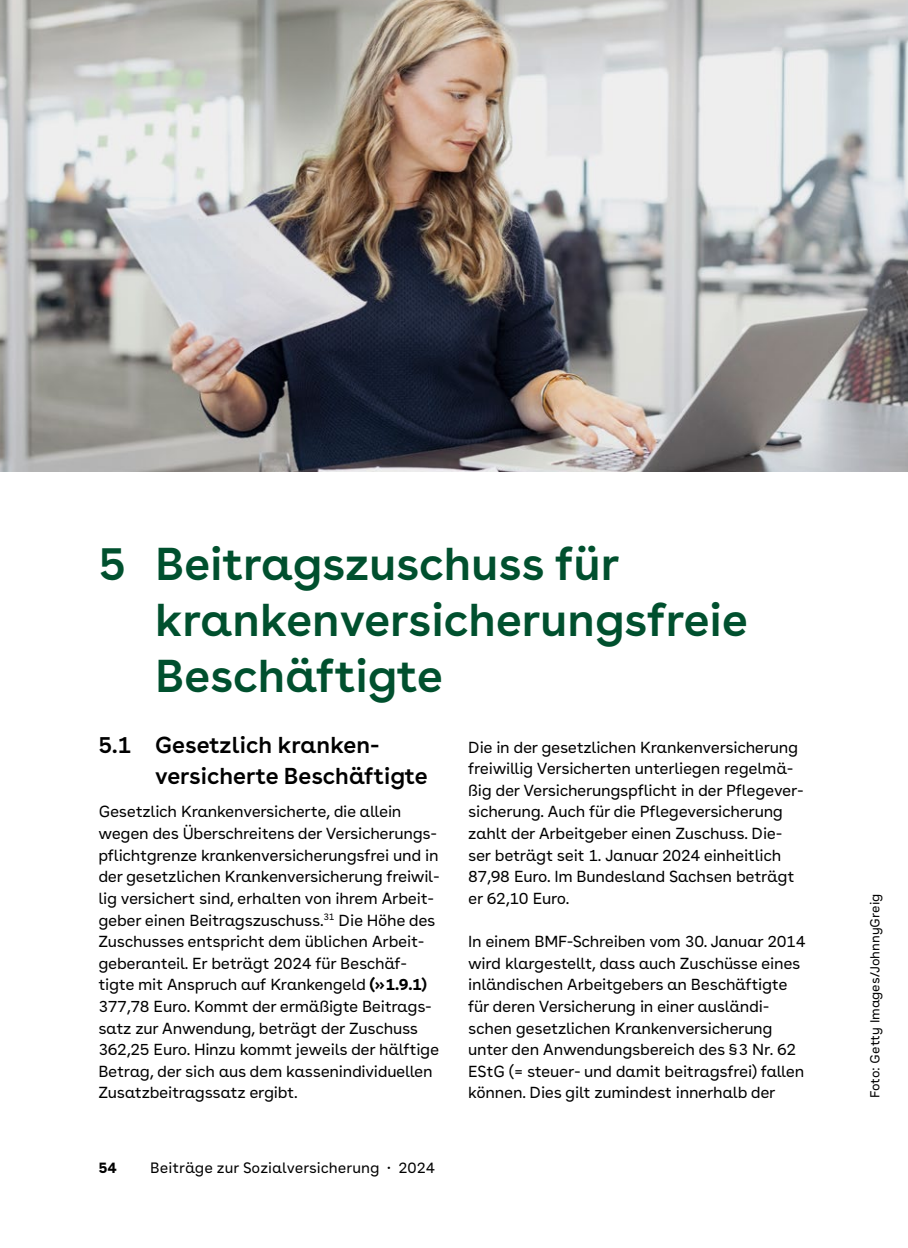
<style>
.page{position:relative;width:908px;height:1248px;background:#fff}
.page>*{position:absolute;margin:0;border:0;box-sizing:border-box;transform-origin:0 0}
.Innen-_und_Rückseite_Innen_Headline_23pt{font:600 46px/55.8px "AOK Buenos Aires";color:#00502e}
.Innen-_und_Rückseite_Innen_Zwischenübers{font:600 23px/31px "AOK Buenos Aires";color:#000}
.Innen-_und_Rückseite_Innen_Copy_8pt_135{font:16px/21.6px "AOK Buenos Aires Text";letter-spacing:-.02em;color:#000}
.t1{font:15px "AOK Buenos Aires Text";color:#000}
.t2{font:700 15px "AOK Buenos Aires Text";color:#000}
.t3{font:13px "AOK Buenos Aires Text";color:#000}
.s1{font-weight:700}
</style>
<div class="page">
<img style="left:0;top:0;width:907px;height:471px">
<h1 class="Innen-_und_Rückseite_Innen_Headline_23pt" style="left:155px;top:531px;width:594px;text-indent:-57px">5 Beitragszuschuss für krankenversicherungsfreie<br>Beschäftigte</h1>
<h2 class="Innen-_und_Rückseite_Innen_Zwischenübers" style="left:155px;top:726px;width:274px;text-indent:-57px">5.1 Gesetzlich kranken&shy;versicherte Beschäftigte</h2>
<p class="Innen-_und_Rückseite_Innen_Copy_8pt_135" style="left:98px;top:799px;width:343px">Gesetzlich Krankenversicherte, die allein wegen des Überschreitens der Versicherungs&shy;pflichtgrenze krankenversicherungsfrei und in der gesetzlichen Krankenversicherung freiwil&shy;lig versichert sind, erhalten von ihrem Arbeit&shy;geber einen Beitragszuschuss.<sup>31</sup> Die Höhe des Zuschusses entspricht dem üblichen Arbeit&shy;geberanteil. Er beträgt 2024 für Beschäf&shy;tigte mit Anspruch auf Krankengeld <span class="s1">(»1.9.1)<br></span>377,78 Euro. Kommt der ermäßigte Beitrags&shy;satz zur Anwendung, beträgt der Zuschuss 362,25 Euro. Hinzu kommt jeweils der hälftige Betrag, der sich aus dem kassenindividuellen Zusatzbeitragssatz ergibt.</p>
<p class="Innen-_und_Rückseite_Innen_Copy_8pt_135" style="left:468px;top:734px;width:337px">Die in der gesetzlichen Krankenversicherung freiwillig Versicherten unterliegen regelmä&shy;ßig der Versicherungspflicht in der Pflegever&shy;sicherung. Auch für die Pflegeversicherung zahlt der Arbeitgeber einen Zuschuss. Die&shy;ser beträgt seit 1. Januar 2024 einheitlich 87,98 Euro. Im Bundesland Sachsen beträgt er 62,10 Euro.</p>
<p class="Innen-_und_Rückseite_Innen_Copy_8pt_135" style="left:468px;top:929px;width:338px">In einem BMF-Schreiben vom 30. Januar 2014 wird klargestellt, dass auch Zuschüsse eines inländischen Arbeitgebers an Beschäftigte für deren Versicherung in einer ausländi&shy;schen gesetzlichen Krankenversicherung unter den Anwendungsbereich des §3 Nr. 62<br>EStG (= steuer- und damit beitragsfrei) fallen können. Dies gilt zumindest innerhalb der</p>
<p class="t2" style="left:98px;top:1154px;width:20px">54</p>
<p class="t1" style="left:150px;top:1155px;width:286px">Beiträge zur Sozialversicherung · 2024</p>
<p class="t3" style="left:864px;top:1098px;width:206px;rotate:-90deg">Foto: Getty Images/JohnnyGreig</p>
</div>
